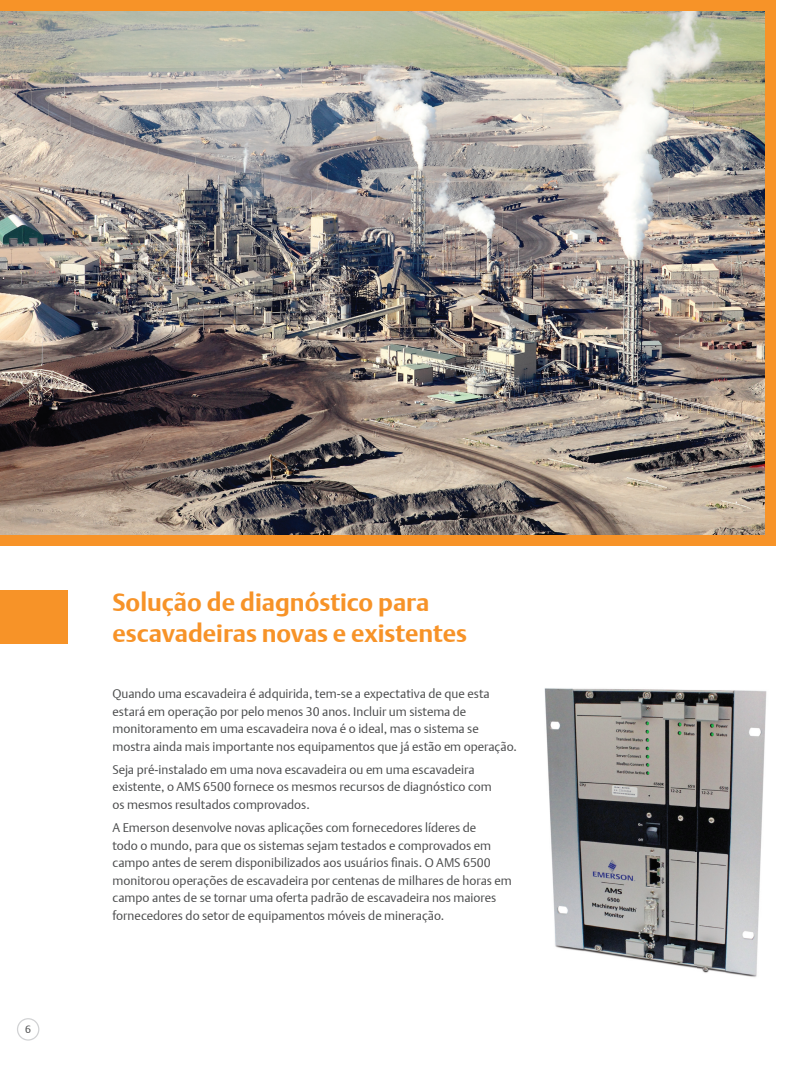
<style>
.page{position:relative;width:810px;height:1080px;background:#fff}
.page>*{position:absolute;margin:0;border:0;box-sizing:border-box;transform-origin:0 0}
.t1{font:700 25px/31.2px "DTL Argo T";color:#f79328}
.t2{font:12.5px/17.5px "DTL Argo T Light";color:#4b4c4d}
.t3{font:10.62px "DTL Argo T Light";color:#4b4c4d}
</style>
<div class="page">
<svg style="left:17px;top:1018px;width:22px;height:23px"></svg>
<div style="left:0;top:0;width:776px;height:546px;background:#f79328"></div>
<img style="left:0;top:11px;width:765px;height:523px">
<div style="left:0;top:591px;width:68px;height:53px;background:#f79328"></div>
<img style="left:544px;top:688px;width:223px;height:289px">
<p class="t3" style="left:25px;top:1023px;width:7px">6</p>
<h1 class="t1" style="left:112px;top:587px;width:356px">Solução de diagnóstico para escavadeiras novas e existentes</h1>
<p class="t2" style="left:112px;top:685px;width:406px">Quando uma escavadeira é adquirida, tem-se a expectativa de que esta estará em operação por pelo menos 30 anos. Incluir um sistema de monitoramento em uma escavadeira nova é o ideal, mas o sistema se mostra ainda mais importante nos equipamentos que já estão em operação.</p>
<p class="t2" style="left:112px;top:761px;width:381px">Seja pré-instalado em uma nova escavadeira ou em uma escavadeira existente, o AMS 6500 fornece os mesmos recursos de diagnóstico com os mesmos resultados comprovados.</p>
<p class="t2" style="left:112px;top:819px;width:401px">A Emerson desenvolve novas aplicações com fornecedores líderes de<br>todo o mundo, para que os sistemas sejam testados e comprovados em campo antes de serem disponibilizados aos usuários finais. O AMS 6500 monitorou operações de escavadeira por centenas de milhares de horas em campo antes de se tornar uma oferta padrão de escavadeira nos maiores fornecedores do setor de equipamentos móveis de mineração.</p>
</div>
